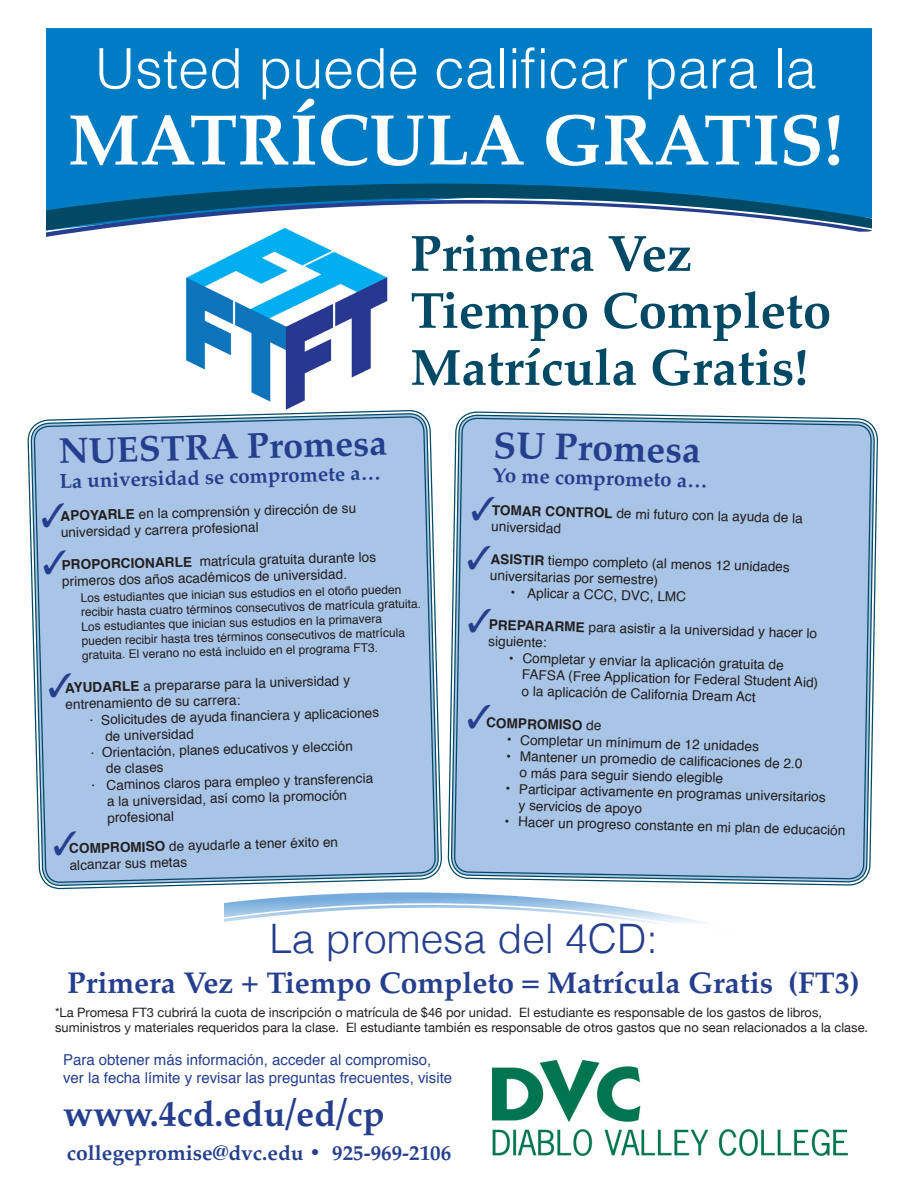
<style>
.page{position:relative;width:918px;height:1188px;background:#fff}
.page>*{position:absolute;margin:0;border:0;box-sizing:border-box;transform-origin:0 0}
.t1{font:700 72px "Palatino";color:#fff}
.t2{font:300 55.5px "Helvetica";color:#fff}
.t3{font:700 51px "Palatino";color:#014964}
.t4{font:300 40.65px "Helvetica";color:#253f8e}
.t5{font:700 37.5px "Palatino";color:#253f8e}
.t6{font:700 36px "Palatino";color:#253f8e}
.t7{font:700 30px "Palatino";color:#253f8e}
.t8{font:700 21px "Palatino";color:#253f8e}
.t9{font:700 20.4px "Palatino";color:#253f8e}
.t10{font:15px "Helvetica";color:#253f8e}
.t11{font:13.65px/17.1px "Helvetica";color:#231f20}
.t12{font:700 13.65px "Helvetica";color:#231f20}
.t13{font:12.9px "Helvetica Neue";color:#231f20}
.t14{font:12px/14.4px "Helvetica";color:#231f20}
.s1{font-weight:700}
.s2{font-weight:400}
</style>
<div class="page">
<svg style="left:450px;top:411px;width:425px;height:513px"></svg>
<div style="left:453px;top:417px;width:419px;height:463px;background:#a8c4e6"></div>
<svg style="left:34px;top:410px;width:401px;height:512px;background:#a9c5e4"></svg>
<div style="left:46px;top:28px;width:826px;height:114px;background:#007cc4"></div>
<img style="left:170px;top:238px;width:236px;height:209px">
<img style="left:492px;top:1060px;width:356px;height:96px">
<div style="left:46px;top:142px;width:826px;height:22px;background:#007cc4"></div>
<svg style="left:46px;top:164px;width:826px;height:74px"></svg>
<div style="left:179px;top:889px;width:45px;height:56px;background:#fff"></div>
<svg style="left:42px;top:503px;width:23px;height:24px"></svg>
<svg style="left:43px;top:549px;width:23px;height:25px"></svg>
<svg style="left:49px;top:673px;width:23px;height:24px"></svg>
<svg style="left:54px;top:830px;width:23px;height:25px"></svg>
<svg style="left:472px;top:497px;width:22px;height:24px"></svg>
<svg style="left:468px;top:546px;width:22px;height:24px"></svg>
<svg style="left:469px;top:608px;width:22px;height:24px"></svg>
<svg style="left:468px;top:705px;width:23px;height:24px"></svg>
<p class="t2" style="left:95px;top:21px;width:723px">Usted puede calificar para la</p>
<p class="t1" style="left:68px;top:79px;width:777px">MATRÍCULA GRATIS!</p>
<p class="t3" style="left:410px;top:210px;width:283px">Primera Vez</p>
<p class="t3" style="left:410px;top:267px;width:422px">Tiempo Completo</p>
<p class="t3" style="left:410px;top:324px;width:399px">Matrícula Gratis!</p>
<p class="t6" style="left:58px;top:419px;width:330px;rotate:-1deg">NUESTRA Promesa</p>
<p class="t9" style="left:59px;top:462px;width:323px;rotate:-1deg">La universidad se compromete a…</p>
<p class="t11" style="left:60px;top:506px;width:297px;rotate:-1deg"><span class="s1">APOYARLE</span> en la comprensión y dirección de su universidad y carrera profesional</p>
<p class="t11" style="left:62px;top:555px;width:316px;rotate:-1deg"><span class="s1">PROPORCIONARLE</span> matrícula gratuita durante los</p>
<p class="t11" style="left:62px;top:572px;width:286px;rotate:-1deg">primeros dos años académicos de universidad.</p>
<p class="t14" style="left:81px;top:590px;width:342px;rotate:-1deg">Los estudiantes que inician sus estudios en el otoño pueden recibir hasta cuatro términos consecutivos de matrícula gratuita.<br>Los estudiantes que inician sus estudios en la primavera</p>
<p class="t14" style="left:82px;top:633px;width:325px;rotate:-1deg">pueden recibir hasta tres términos consecutivos de matrícula gratuita. El verano no está incluido en el programa FT3.</p>
<p class="t11" style="left:65px;top:678px;width:287px;rotate:-1deg"><span class="s1">AYUDARLE</span> a prepararse para la universidad y entrenamiento de su carrera:</p>
<p class="t11" style="left:90px;top:711px;width:291px;rotate:-1deg">· Solicitudes de ayuda fi nanciera y aplicaciones</p>
<p class="t11" style="left:105px;top:727px;width:90px;rotate:-1deg">de universidad</p>
<p class="t11" style="left:91px;top:743px;width:264px;rotate:-1deg">· Orientación, planes educativos y elección</p>
<p class="t11" style="left:106px;top:760px;width:59px;rotate:-1deg">de clases</p>
<p class="t11" style="left:91px;top:776px;width:283px;rotate:-1deg">· Caminos claros para empleo y transferencia</p>
<p class="t11" style="left:107px;top:792px;width:242px;rotate:-1deg">a la universidad, así como la promoción</p>
<p class="t11" style="left:107px;top:809px;width:68px;rotate:-1deg">profesional</p>
<p class="t11" style="left:69px;top:839px;width:271px;rotate:-1deg"><span class="s1">COMPROMISO</span> de ayudarle a tener éxito en</p>
<p class="t11" style="left:70px;top:856px;width:119px;rotate:-1deg">alcanzar sus metas</p>
<p class="t5" style="left:494px;top:414px;width:209px;rotate:1deg">SU Promesa</p>
<p class="t9" style="left:493px;top:459px;width:216px;rotate:1deg">Yo me comprometo a…</p>
<p class="t11" style="left:492px;top:505px;width:313px;line-height:14.9px;rotate:1deg"><span class="s1">TOMAR CONTROL</span> de mi futuro con la ayuda de la universidad</p>
<p class="t11" style="left:491px;top:552px;width:301px;rotate:1deg"><span class="s1">ASISTIR</span> tiempo completo (al menos 12 unidades</p>
<p class="t11" style="left:490px;top:568px;width:170px;rotate:1deg">universitarias por semestre)</p>
<p class="t11" style="left:511px;top:585px;width:177px;rotate:1deg">• Aplicar a CCC, DVC, LMC</p>
<p class="t11" style="left:489px;top:619px;width:330px;line-height:14.7px;rotate:1deg"><span class="s1">PREPARARME</span> para asistir a la universidad y hacer lo siguiente:</p>
<p class="t11" style="left:522px;top:651px;width:298px;line-height:16.5px;text-indent:-13px;rotate:1deg">• Completar y enviar la aplicación gratuita de<br>FAFSA (Free Application for Federal Student Aid)</p>
<p class="t11" style="left:522px;top:684px;width:236px;rotate:1deg">o la aplicación de California Dream Act</p>
<p class="t12" style="left:486px;top:712px;width:117px;rotate:1deg">COMPROMISO <span class="s2">de</span></p>
<p class="t11" style="left:507px;top:732px;width:254px;rotate:1deg">• Completar un mínimum de 12 unidades</p>
<p class="t11" style="left:520px;top:750px;width:284px;line-height:16px;text-indent:-13px;rotate:1deg">• Mantener un promedio de califi caciones de 2.0 o más para seguir siendo elegible</p>
<p class="t11" style="left:519px;top:783px;width:309px;line-height:15.5px;text-indent:-13px;rotate:1deg">• Participar activamente en programas universitarios y servicios de apoyo</p>
<p class="t11" style="left:505px;top:815px;width:342px;rotate:1deg">• Hacer un progreso constante en mi plan de educación</p>
<p class="t4" style="left:269px;top:904px;width:390px">La promesa del 4CD:</p>
<p class="t7" style="left:68px;top:957px;width:794px">Primera Vez + Tiempo Completo = Matrícula Gratis (FT3)</p>
<p class="t13" style="left:55px;top:1003px;width:769px">*La Promesa FT3 cubrirá la cuota de inscripción o matrícula de $46 por unidad. El estudiante es responsable de los gastos de libros,</p>
<p class="t13" style="left:55px;top:1018px;width:815px">suministros y materiales requeridos para la clase. El estudiante también es responsable de otros gastos que no sean relacionados a la clase.</p>
<p class="t10" style="left:63px;top:1048px;width:370px">Para obtener más información, acceder al compromiso,</p>
<p class="t10" style="left:63px;top:1066px;width:391px">ver la fecha límite y revisar las preguntas frecuentes, visite</p>
<p class="t6" style="left:63px;top:1083px;width:323px">www.4cd.edu/ed/cp</p>
<p class="t8" style="left:67px;top:1135px;width:386px">collegepromise@dvc.edu • 925-969-2106</p>
</div>
